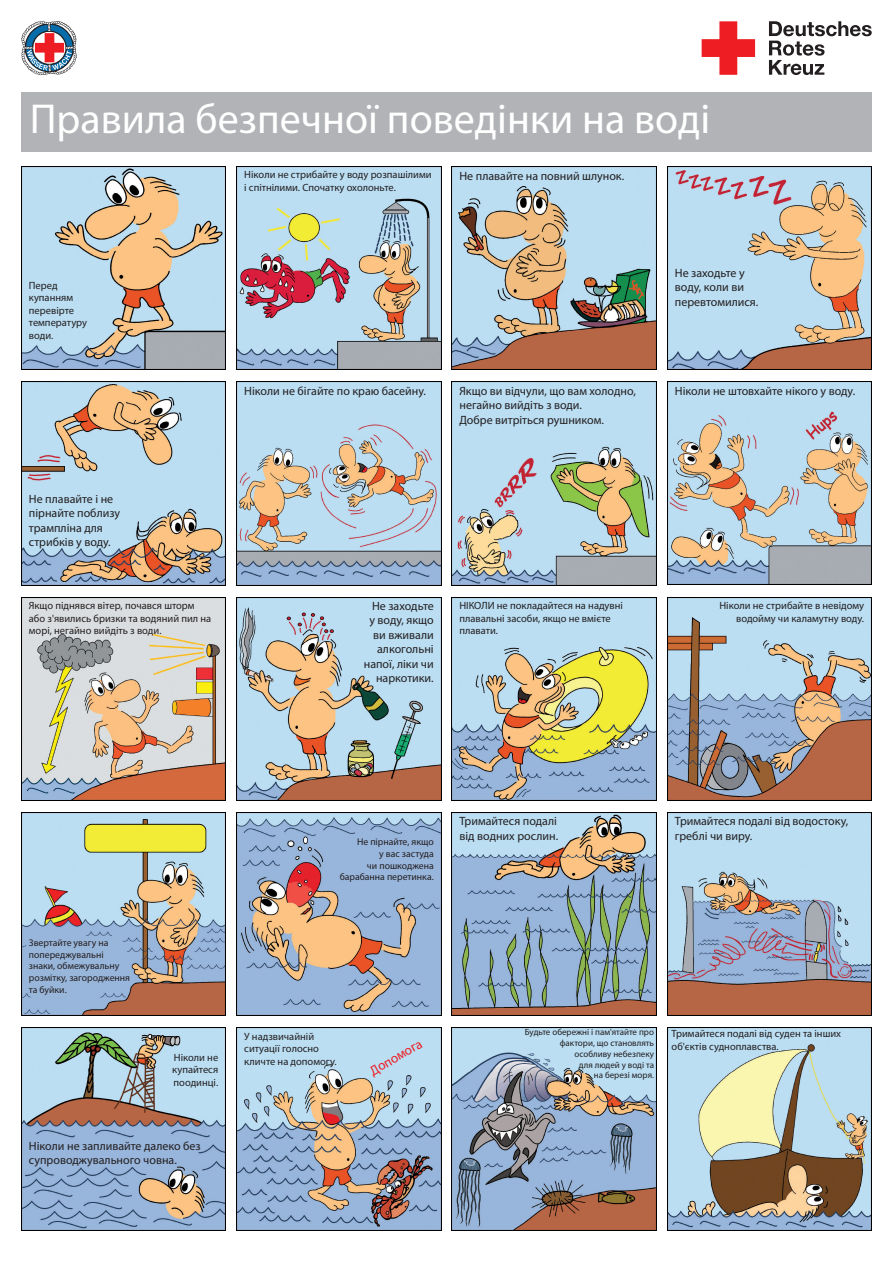
<style>
.page{position:relative;width:893px;height:1263px;background:#fff}
.page>*{position:absolute;margin:0;border:0;box-sizing:border-box;transform-origin:0 0}
.Head{font:42px "Myriad Pro";color:#fff}
.Hilfe{font:13.5px "Myriad Pro";color:#ee1d23}
.Body{font:12px/14.4px "Myriad Pro";color:#231f20}
.Body-2{font:10.5px/12.6px "Myriad Pro";color:#231f20}
.Body-3{font:9.75px/11.7px "Myriad Pro";color:#231f20}
.Body-4{font:9px/10.8px "Myriad Pro";color:#231f20;text-align:right}
</style>
<div class="page">
<svg style="left:702px;top:21px;width:53px;height:54px"></svg>
<svg style="left:769px;top:21px;width:103px;height:54px"></svg>
<svg style="left:21px;top:21px;width:56px;height:55px"></svg>
<img style="left:21px;top:167px;width:205px;height:203px">
<img style="left:237px;top:167px;width:204px;height:203px">
<img style="left:452px;top:167px;width:204px;height:203px">
<img style="left:667px;top:167px;width:205px;height:203px">
<img style="left:21px;top:382px;width:205px;height:203px">
<img style="left:237px;top:382px;width:204px;height:203px">
<img style="left:452px;top:382px;width:204px;height:203px">
<img style="left:667px;top:381px;width:205px;height:203px">
<img style="left:21px;top:597px;width:205px;height:203px">
<img style="left:237px;top:597px;width:204px;height:203px">
<img style="left:452px;top:597px;width:204px;height:203px">
<img style="left:667px;top:597px;width:205px;height:203px">
<img style="left:21px;top:812px;width:205px;height:203px">
<img style="left:237px;top:812px;width:204px;height:203px">
<img style="left:452px;top:812px;width:204px;height:203px">
<img style="left:667px;top:812px;width:205px;height:203px">
<img style="left:21px;top:1028px;width:205px;height:203px">
<img style="left:237px;top:1028px;width:204px;height:203px">
<img style="left:452px;top:1028px;width:204px;height:203px">
<img style="left:667px;top:1028px;width:205px;height:203px">
<div style="left:21px;top:92px;width:851px;height:60px;background:#b2b3b7"></div>
<p class="Head" style="left:30px;top:93px;width:682px">Правила безпечної поведінки на воді</p>
<p class="Body-2" style="left:29px;top:279px;width:60px">Перед купанням перевірте температуру води.</p>
<p class="Body" style="left:29px;top:491px;width:93px">Не плавайте і не пірнайте поблизу трампліна для стрибків у воду.</p>
<p class="Body-2" style="left:244px;top:168px;width:189px">Ніколи не стрибайте у воду розпашілими і спітнілими. Спочатку охолоньте.</p>
<p class="Body" style="left:459px;top:168px;width:166px">Не плавайте на повний шлунок.</p>
<p class="Body" style="left:244px;top:383px;width:183px">Ніколи не бігайте по краю басейну.</p>
<p class="Body" style="left:459px;top:383px;width:178px">Якщо ви відчули, що вам холодно, негайно вийдіть з води.</p>
<p class="Body" style="left:459px;top:412px;width:146px">Добре витріться рушником.</p>
<p class="Body" style="left:675px;top:265px;width:85px">Не заходьте у воду, коли ви перевтомилися.</p>
<p class="Body" style="left:675px;top:383px;width:182px">Ніколи не штовхайте нікого у воду.</p>
<p class="Body-2" style="left:29px;top:599px;width:184px">Якщо піднявся вітер, почався шторм або з'явились бризки та водяний пил на морі, негайно вийдіть з води.</p>
<p class="Body" style="left:364px;top:599px;width:71px;text-align:right">Не заходьте у воду, якщо ви вживали алкогольні напої, ліки чи наркотики.</p>
<p class="Body-2" style="left:459px;top:599px;width:165px">НІКОЛИ не покладайтеся на надувні плавальні засоби, якщо не вмієте плавати.</p>
<p class="Body-2" style="left:719px;top:599px;width:146px;text-align:right">Ніколи не стрибайте в невідому водойму чи каламутну воду.</p>
<p class="Body-3" style="left:29px;top:937px;width:103px">Звертайте увагу на попереджувальні знаки, обмежувальну розмітку, загородження та буйки.</p>
<p class="Body-2" style="left:172px;top:1051px;width:47px;text-align:justify">Ніколи не купайтеся поодинці.</p>
<p class="Body" style="left:29px;top:1138px;width:173px">Ніколи не запливайте далеко без супроводжувального човна.</p>
<p class="Body-3" style="left:340px;top:836px;width:96px;text-align:right">Не пірнайте, якщо<br>у вас застуда<br>чи пошкоджена барабанна перетинка.</p>
<p class="Body" style="left:459px;top:814px;width:100px">Тримайтеся подалі від водних рослин.</p>
<p class="Body" style="left:675px;top:814px;width:175px">Тримайтеся подалі від водостоку, греблі чи виру.</p>
<p class="Body-2" style="left:244px;top:1029px;width:94px">У надзвичайній ситуації голосно кличте на допомогу.</p>
<p class="Hilfe" style="left:367px;top:1064px;width:60px;rotate:-30deg">Допомога</p>
<p class="Body-4" style="left:525px;top:1027px;width:131px">Будьте обережні і пам'ятайте про фактори, що становлять особливу небезпеку<br>для людей у воді та<br>на березі моря.</p>
<p class="Body-2" style="left:672px;top:1027px;width:171px">Тримайтеся подалі від суден та інших об'єктів судноплавства.</p>
</div>
